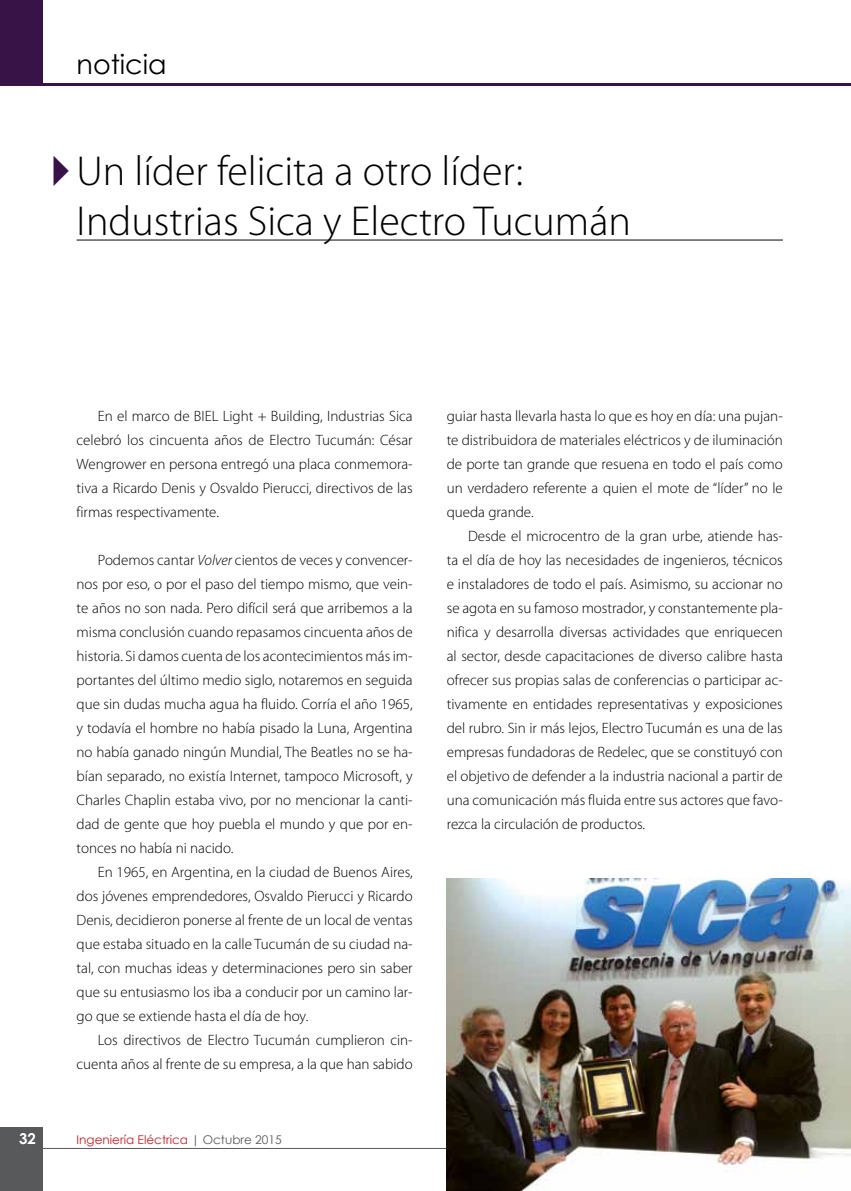
<style>
.page{position:relative;width:851px;height:1191px;background:#fff}
.page>*{position:absolute;margin:0;border:0;box-sizing:border-box;transform-origin:0 0}
.t1{font:300 42px/50.4px "Myriad Pro";color:#000}
.t2{font:27px "Century Gothic";color:#000}
.t3{font:300 15px/24px "Myriad Pro";color:#000;text-align:justify}
.t4{font:700 15px "Century Gothic";color:#fff}
.t5{font:12px "Century Gothic";color:#c61d23}
.s1{font-style:italic}
.s2{color:#58595b}
</style>
<div class="page">
<div style="left:0;top:1127px;width:43px;height:64px;background:#58595b"></div>
<hr style="left:0;top:1148px;width:850px;height:1px;background:#58595b">
<div style="left:0;top:0;width:43px;height:85px;background:#381347"></div>
<hr style="left:0;top:83px;width:850px;height:2px;background:#381347">
<img style="left:446px;top:878px;width:404px;height:313px">
<hr style="left:77px;top:239px;width:705px;height:2px;background:#58595b">
<h2 class="t2" style="left:77px;top:45px;width:92px">noticia</h2>
<h1 class="t1" style="left:77px;top:146px;width:556px">Un líder felicita a otro líder:<br>Industrias Sica y Electro Tucumán</h1>
<p class="t3" style="left:77px;top:404px;width:337px;text-indent:21px">En el marco de BIEL Light + Building, Industrias Sica celebró los cincuenta años de Electro Tucumán: César Wengrower en persona entregó una placa conmemora&shy;tiva a Ricardo Denis y Osvaldo Pierucci, directivos de las firmas respectivamente.</p>
<p class="t3" style="left:77px;top:548px;width:337px;text-indent:21px">Podemos cantar <span class="s1">Volver</span> cientos de veces y convencer&shy;nos por eso, o por el paso del tiempo mismo, que vein&shy;te años no son nada. Pero difícil será que arribemos a la misma conclusión cuando repasamos cincuenta años de historia. Si damos cuenta de los acontecimientos más im&shy;portantes del último medio siglo, notaremos en seguida que sin dudas mucha agua ha fluido. Corría el año 1965, y todavía el hombre no había pisado la Luna, Argentina no había ganado ningún Mundial, The Beatles no se ha&shy;bían separado, no existía Internet, tampoco Microsoft, y Charles Chaplin estaba vivo, por no mencionar la canti&shy;dad de gente que hoy puebla el mundo y que por en&shy;tonces no había ni nacido.</p>
<p class="t3" style="left:77px;top:860px;width:337px;text-indent:21px">En 1965, en Argentina, en la ciudad de Buenos Aires, dos jóvenes emprendedores, Osvaldo Pierucci y Ricardo Denis, decidieron ponerse al frente de un local de ventas que estaba situado en la calle Tucumán de su ciudad na&shy;tal, con muchas ideas y determinaciones pero sin saber que su entusiasmo los iba a conducir por un camino lar&shy;go que se extiende hasta el día de hoy.</p>
<p class="t3" style="left:77px;top:1028px;width:337px;text-align:right">Los directivos de Electro Tucumán cumplieron cin&shy;cuenta años al frente de su empresa, a la que han sabido</p>
<p class="t4" style="left:19px;top:1127px;width:18px">32</p>
<p class="t5" style="left:77px;top:1131px;width:207px">Ingeniería Eléctrica <span class="s2">| Octubre 2015</span></p>
<p class="t3" style="left:446px;top:404px;width:337px">guiar hasta llevarla hasta lo que es hoy en día: una pujan&shy;te distribuidora de materiales eléctricos y de iluminación de porte tan grande que resuena en todo el país como un verdadero referente a quien el mote de “líder” no le queda grande.</p>
<p class="t3" style="left:446px;top:524px;width:337px;text-indent:21px">Desde el microcentro de la gran urbe, atiende has&shy;ta el día de hoy las necesidades de ingenieros, técnicos e instaladores de todo el país. Asimismo, su accionar no se agota en su famoso mostrador, y constantemente pla&shy;nifica y desarrolla diversas actividades que enriquecen al sector, desde capacitaciones de diverso calibre hasta ofrecer sus propias salas de conferencias o participar ac&shy;tivamente en entidades representativas y exposiciones del rubro. Sin ir más lejos, Electro Tucumán es una de las empresas fundadoras de Redelec, que se constituyó con el objetivo de defender a la industria nacional a partir de una comunicación más fluida entre sus actores que favo&shy;rezca la circulación de productos.</p>
</div>
